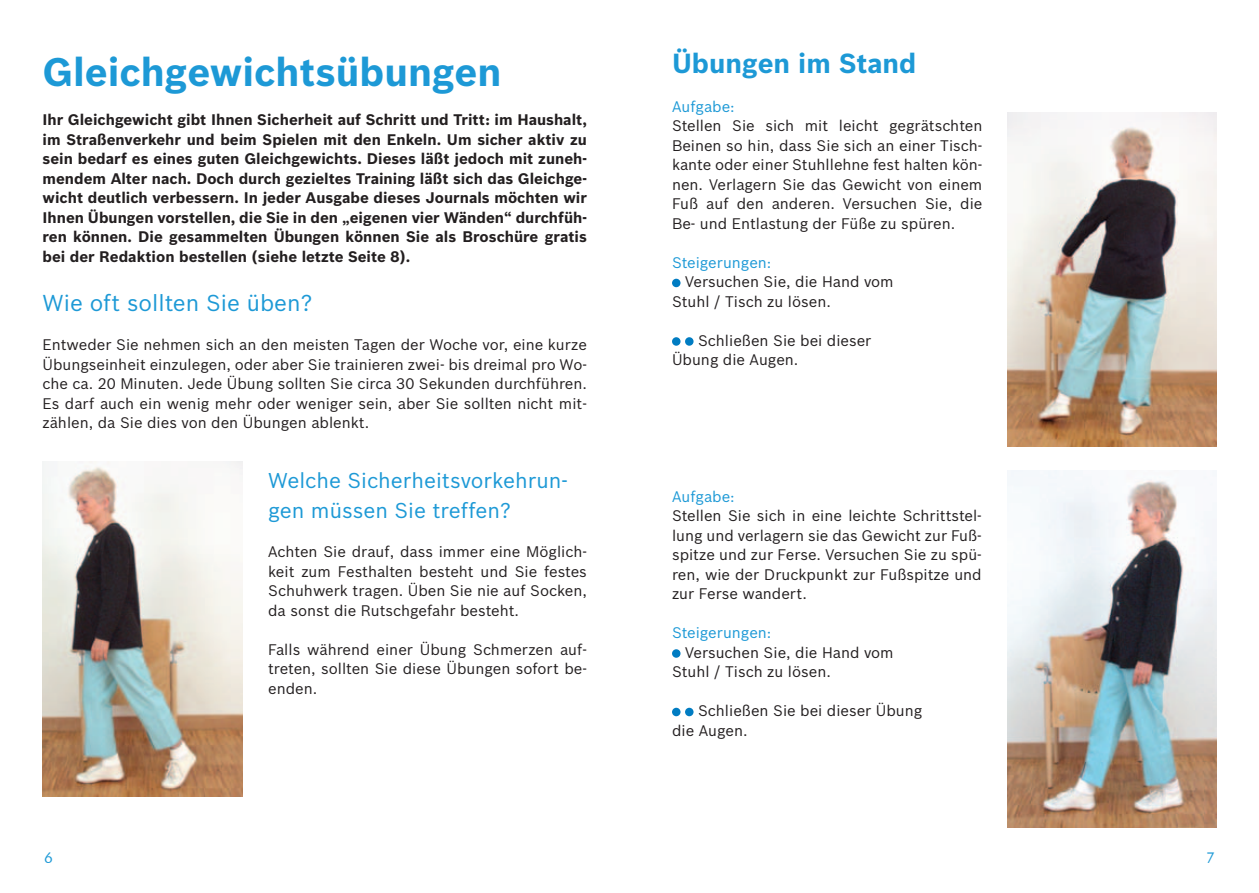
<style>
.page{position:relative;width:1259px;height:893px;background:#fff}
.page>*{position:absolute;margin:0;border:0;box-sizing:border-box;transform-origin:0 0}
.t1{font:700 39px "Bosch Sans";color:#1d99d6}
.t2{font:700 27px "Bosch Sans";color:#1d99d6}
.t3{font:22.5px "Bosch Sans";color:#1d99d6}
.t4{font:21px/30px "Bosch Sans";color:#1d99d6}
.t5{font:15px/19.5px "Bosch Sans";color:#231f20;text-align:justify}
.t6{font:700 15px/19.5px "Bosch Sans";color:#231f20;text-align:justify}
.t7{font:15px "Bosch Sans";color:#1d99d6}
.t8{font:15px "Futura BT";color:#1d99d6}
</style>
<div class="page">
<div style="left:672px;top:279px;width:8px;height:8px;background:#007cc2;border-radius:50%"></div>
<div style="left:672px;top:337px;width:8px;height:9px;background:#007cc2;border-radius:50%"></div>
<div style="left:685px;top:337px;width:8px;height:9px;background:#007cc2;border-radius:50%"></div>
<div style="left:672px;top:649px;width:8px;height:9px;background:#007cc2;border-radius:50%"></div>
<div style="left:672px;top:708px;width:8px;height:8px;background:#007cc2;border-radius:50%"></div>
<div style="left:685px;top:708px;width:8px;height:8px;background:#007cc2;border-radius:50%"></div>
<img style="left:1008px;top:113px;width:208px;height:333px">
<img style="left:1007px;top:470px;width:209px;height:357px">
<img style="left:43px;top:461px;width:200px;height:335px">
<h1 class="t1" style="left:43px;top:48px;width:460px">Gleichgewichtsübungen</h1>
<p class="t6" style="left:43px;top:110px;width:546px">Ihr Gleichgewicht gibt Ihnen Sicherheit auf Schritt und Tritt: im Haushalt, im Straßenverkehr und beim Spielen mit den Enkeln. U m sicher aktiv zu sein bedarf es eines guten Gleichgewichts. Dieses läßt jedoch mit zuneh&shy;mendem Alter nach. Doch durch gezieltes Training läßt sich das Gleichge&shy;wicht deutlich verbessern. In jeder Ausgabe dieses Journals möchten wir Ihnen Übungen vorstellen, die Sie in den „eigenen vier Wänden“ durchfüh&shy;ren können. Die gesammelten Übungen können Sie als Broschüre gratis bei der Redaktion bestellen (siehe letzte Seite 8).</p>
<h3 class="t3" style="left:43px;top:289px;width:272px">Wie oft sollten Sie üben?</h3>
<p class="t5" style="left:43px;top:335px;width:546px">Entweder Sie nehmen sich an den meisten Tagen der Woche vor, eine kurze Übungseinheit einzulegen, oder aber Sie trainieren zwei- bis dreimal pro Wo&shy;che ca. 20 Minuten. Jede Übung sollten Sie circa 30 Sekunden durchführen.<br>Es darf auch ein wenig mehr oder weniger sein, aber Sie sollten nicht mit&shy;zählen, da Sie dies von den Übungen ablenkt.</p>
<h3 class="t4" style="left:268px;top:466px;width:301px">Welche Sicherheitsvorkehrun&shy;gen müssen Sie treffen?</h3>
<p class="t5" style="left:268px;top:542px;width:320px">Achten Sie drauf, dass immer eine Möglich&shy;keit zum Festhalten besteht und Sie festes Schuhwerk tragen. Üben Sie nie auf Socken, da sonst die Rutschgefahr besteht.</p>
<p class="t5" style="left:268px;top:639px;width:320px">Falls während einer Übung Schmerzen auf&shy;treten, sollten Sie diese Übungen sofort be&shy;enden.</p>
<h2 class="t2" style="left:672px;top:46px;width:246px">Übungen im Stand</h2>
<p class="t7" style="left:672px;top:97px;width:64px">Aufgabe:</p>
<p class="t5" style="left:672px;top:116px;width:312px">Stellen Sie sich mit leicht gegrätschten Beinen so hin, dass Sie sich an einer Tisch&shy;kante oder einer Stuhllehne fest halten kön&shy;nen. Verlagern Sie das Gewicht von einem Fuß auf den anderen. Versuchen Sie, die Be- und Entlastung der Füße zu spüren.</p>
<p class="t7" style="left:672px;top:253px;width:101px">Steigerungen:</p>
<p class="t5" style="left:672px;top:272px;width:223px;text-indent:13px">Versuchen Sie, die Hand vom<br>Stuhl / Tisch zu lösen.</p>
<p class="t5" style="left:672px;top:330px;width:201px;text-indent:26px">Schließen Sie bei dieser<br>Übung die Augen.</p>
<p class="t7" style="left:672px;top:487px;width:64px">Aufgabe:</p>
<p class="t5" style="left:672px;top:506px;width:311px">Stellen Sie sich in eine leichte Schrittstel&shy;lung und verlagern sie das Gewicht zur Fuß&shy;spitze und zur Ferse. Versuchen Sie zu spü&shy;ren, wie der Druckpunkt zur Fußspitze und zur Ferse wandert.</p>
<p class="t7" style="left:672px;top:623px;width:101px">Steigerungen:</p>
<p class="t5" style="left:672px;top:642px;width:223px;text-indent:13px">Versuchen Sie, die Hand vom<br>Stuhl / Tisch zu lösen.</p>
<p class="t5" style="left:672px;top:701px;width:252px;text-indent:26px">Schließen Sie bei dieser Übung die Augen.</p>
<p class="t8" style="left:44px;top:849px;width:10px">6</p>
<p class="t8" style="left:1206px;top:849px;width:10px">7</p>
</div>
